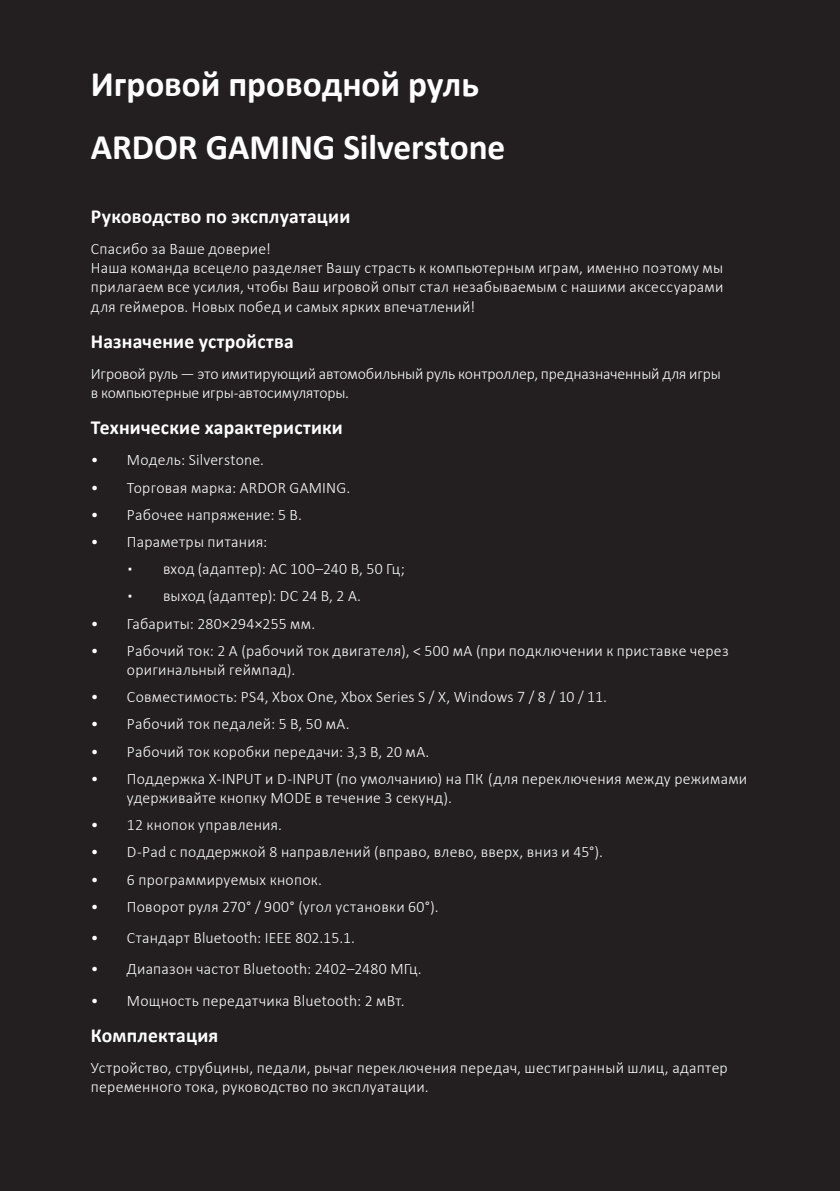
<style>
.page{position:relative;width:840px;height:1191px;background:#fff}
.page>*{position:absolute;margin:0;border:0;box-sizing:border-box;transform-origin:0 0}
.t1{font:700 36px/63.2px "Calibri";color:#fff}
.t2{font:700 20px "Calibri";letter-spacing:.01em;color:#fff}
.t3{font:300 16px/19.2px "Calibri";letter-spacing:.015em;color:#fff}
.t4{font:300 16px/19.2px "Calibri";letter-spacing:-.01em;color:#fff}
</style>
<div class="page">
<div style="left:0;top:0;width:839px;height:1191px;background:#231f20"></div>
<h1 class="t1" style="left:91px;top:52px;width:416px">Игровой проводной руль<br>ARDOR GAMING Silverstone</h1>
<p class="t2" style="left:91px;top:202px;width:261px">Руководство по эксплуатации</p>
<p class="t3" style="left:91px;top:239px;width:633px">Спасибо за Ваше доверие!<br>Наша команда всецело разделяет Вашу страсть к компьютерным играм, именно поэтому мы прилагаем все усилия, чтобы Ваш игровой опыт стал незабываемым с нашими аксессуарами для геймеров. Новых побед и самых ярких впечатлений!</p>
<p class="t2" style="left:91px;top:327px;width:204px">Назначение устройства</p>
<p class="t4" style="left:91px;top:364px;width:631px">Игровой руль — это имитирующий автомобильный руль контроллер, предназначенный для игры в компьютерные игры-автосимуляторы.</p>
<p class="t2" style="left:91px;top:413px;width:253px">Технические характеристики</p>
<p class="t3" style="left:91px;top:450px;width:174px">• Модель: Silverstone.</p>
<p class="t3" style="left:91px;top:477px;width:260px">• Торговая марка: ARDOR GAMING.</p>
<p class="t3" style="left:91px;top:505px;width:212px">• Рабочее напряжение: 5 В.</p>
<p class="t3" style="left:91px;top:532px;width:178px">• Параметры питания:</p>
<p class="t3" style="left:127px;top:559px;width:279px">▪ вход (адаптер): АС 100–240 В, 50 Гц;</p>
<p class="t3" style="left:127px;top:586px;width:235px">▪ выход (адаптер): DC 24 В, 2 А.</p>
<p class="t3" style="left:91px;top:613px;width:226px">• Габариты: 280×294×255 мм.</p>
<p class="t3" style="left:127px;top:641px;width:602px;text-indent:-36px">• Рабочий ток: 2 А (рабочий ток двигателя), &lt; 500 мА (при подключении к приставке через оригинальный геймпад).</p>
<p class="t3" style="left:91px;top:687px;width:517px">• Совместимость: PS4, Xbox One, Xbox Series S / X, Windows 7 / 8 / 10 / 11.</p>
<p class="t3" style="left:91px;top:714px;width:260px">• Рабочий ток педалей: 5 В, 50 мА.</p>
<p class="t3" style="left:91px;top:741px;width:340px">• Рабочий ток коробки передачи: 3,3 В, 20 мА.</p>
<p class="t3" style="left:127px;top:769px;width:621px;text-indent:-36px">• Поддержка X-INPUT и D-INPUT (по умолчанию) на ПК (для переключения между режимами удерживайте кнопку MODE в течение 3 секунд).</p>
<p class="t3" style="left:91px;top:815px;width:192px">• 12 кнопок управления.</p>
<p class="t3" style="left:91px;top:842px;width:513px">• D-Pad с поддержкой 8 направлений (вправо, влево, вверх, вниз и 45°).</p>
<p class="t3" style="left:91px;top:869px;width:232px">• 6 программируемых кнопок.</p>
<p class="t3" style="left:91px;top:897px;width:349px">• Поворот руля 270° / 900° (угол установки 60°).</p>
<p class="t3" style="left:91px;top:928px;width:265px">• Стандарт Bluetooth: IEEE 802.15.1.</p>
<p class="t3" style="left:91px;top:959px;width:332px">• Диапазон частот Bluetooth: 2402–2480 МГц.</p>
<p class="t3" style="left:91px;top:990px;width:315px">• Мощность передатчика Bluetooth: 2 мВт.</p>
<p class="t2" style="left:91px;top:1020px;width:129px">Комплектация</p>
<p class="t3" style="left:91px;top:1057px;width:638px">Устройство, струбцины, педали, рычаг переключения передач, шестигранный шлиц, адаптер переменного тока, руководство по эксплуатации.</p>
</div>
